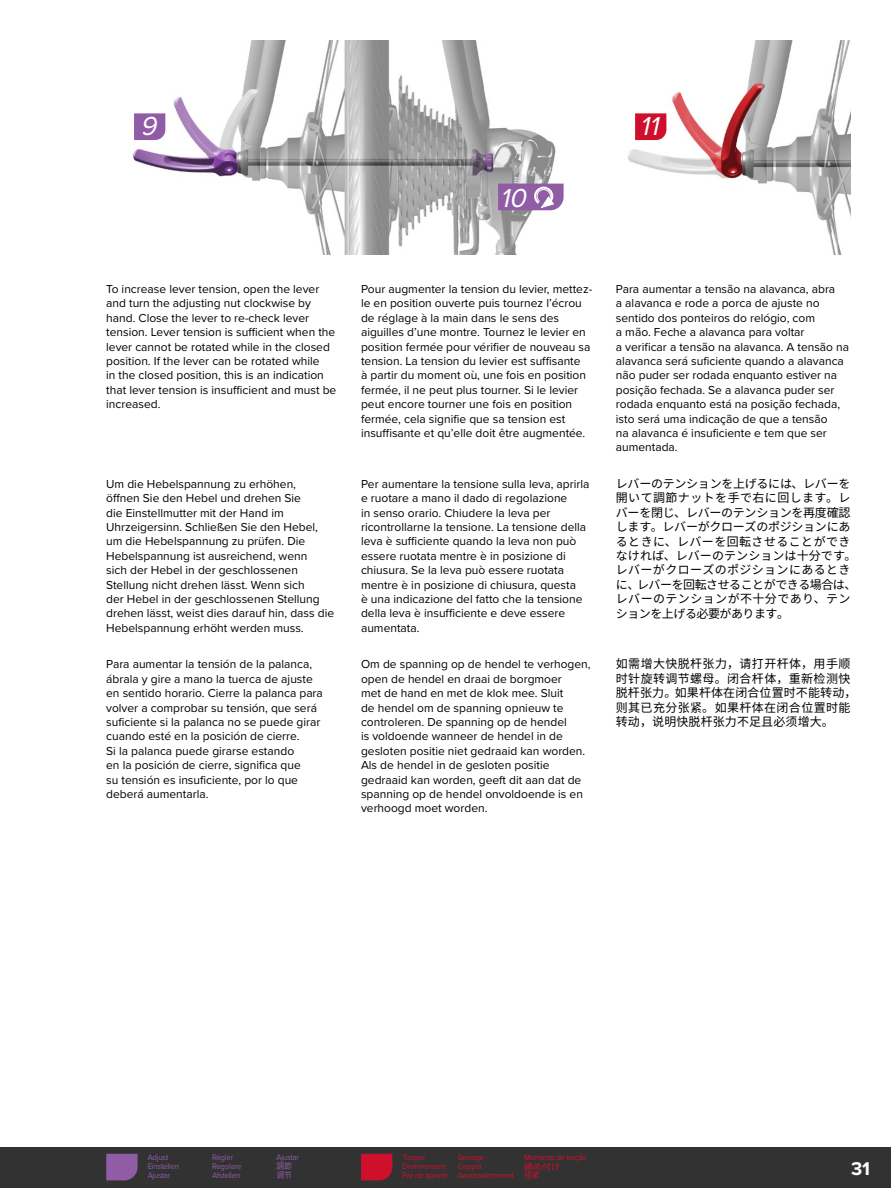
<style>
.page{position:relative;width:891px;height:1188px;background:#fff}
.page>*{position:absolute;margin:0;border:0;box-sizing:border-box;transform-origin:0 0}
.t1{font:italic 27px "Proxima Nova";color:#fff}
.t2{font:700 19.2px "Proxima Nova";color:#fff}
.t3{font:12px/14.4px "Proxima Nova";color:#000}
.t4{font:12px/14.4px "Noto Sans CJ Kjp";letter-spacing:.005em;color:#000}
.t5{font:12px/14.4px "Noto Sans CJ Ksc";letter-spacing:.03em;color:#000}
.t6{font:9px "Noto Sans CJ Kjp";color:#cf102d}
.t7{font:8.25px "Proxima Nova";letter-spacing:-.025em;color:#cf102d;scale:.95 1}
.t8{font:8.25px "Proxima Nova";letter-spacing:-.025em;color:#8f5ca5;scale:.95 1}
.t9{font:8.25px "Noto Sans CJ Kjp";color:#8f5ca5;scale:.95 1}
.t10{font:8.25px "Noto Sans CJ Ksc";color:#8f5ca5;scale:.95 1}
.s1{font-family:"Noto Sans CJ Ksc"}
</style>
<div class="page">
<div style="left:0;top:1148px;width:891px;height:40px;background:#323232"></div>
<img style="left:628px;top:40px;width:222px;height:214px">
<img style="left:133px;top:40px;width:431px;height:214px">
<svg style="left:635px;top:113px;width:31px;height:27px"></svg>
<svg style="left:498px;top:184px;width:66px;height:26px;background:#9d71b0"></svg>
<svg style="left:134px;top:113px;width:31px;height:27px"></svg>
<svg style="left:361px;top:1154px;width:31px;height:26px"></svg>
<svg style="left:106px;top:1154px;width:32px;height:26px"></svg>
<h1 class="t1" style="left:140px;top:106px;width:26px">9</h1>
<h1 class="t1" style="left:500px;top:178px;width:35px">10</h1>
<h1 class="t1" style="left:640px;top:106px;width:28px">11</h1>
<p class="t3" style="left:106px;top:281px;width:232px">To increase lever tension, open the lever and turn the adjusting nut clockwise by hand. Close the lever to re-check lever tension. Lever tension is sufficient when the lever cannot be rotated while in the closed position. If the lever can be rotated while<br>in the closed position, this is an indication that lever tension is insufficient and must be increased.</p>
<p class="t3" style="left:361px;top:281px;width:233px">Pour augmenter la tension du levier, mettez&shy;le en position ouverte puis tournez l’écrou de réglage à la main dans le sens des aiguilles d’une montre. Tournez le levier en position fermée pour vérifier de nouveau sa tension. La tension du levier est suffisante<br>à partir du moment où, une fois en position fermée, il ne peut plus tourner. Si le levier peut encore tourner une fois en position fermée, cela signifie que sa tension est insuffisante et qu’elle doit être augmentée.</p>
<p class="t3" style="left:616px;top:281px;width:235px">Para aumentar a tensão na alavanca, abra<br>a alavanca e rode a porca de ajuste no sentido dos ponteiros do relógio, com<br>a mão. Feche a alavanca para voltar<br>a verificar a tensão na alavanca. A tensão na alavanca será suficiente quando a alavanca não puder ser rodada enquanto estiver na posição fechada. Se a alavanca puder ser rodada enquanto está na posição fechada, isto será uma indicação de que a tensão<br>na alavanca é insuficiente e tem que ser aumentada.</p>
<p class="t3" style="left:106px;top:476px;width:230px">Um die Hebelspannung zu erhöhen,<br>öffnen Sie den Hebel und drehen Sie<br>die Einstellmutter mit der Hand im Uhrzeigersinn. Schließen Sie den Hebel, um die Hebelspannung zu prüfen. Die Hebelspannung ist ausreichend, wenn<br>sich der Hebel in der geschlossenen Stellung nicht drehen lässt. Wenn sich<br>der Hebel in der geschlossenen Stellung drehen lässt, weist dies darauf hin, dass die Hebelspannung erhöht werden muss.</p>
<p class="t3" style="left:361px;top:476px;width:230px">Per aumentare la tensione sulla leva, aprirla e ruotare a mano il dado di regolazione<br>in senso orario. Chiudere la leva per ricontrollarne la tensione. La tensione della leva è sufficiente quando la leva non può essere ruotata mentre è in posizione di chiusura. Se la leva può essere ruotata mentre è in posizione di chiusura, questa<br>è una indicazione del fatto che la tensione della leva è insufficiente e deve essere aumentata.</p>
<p class="t4" style="left:616px;top:477px;width:242px">レバーのテンションを上げるには、レバーを開いて調節ナットを手で右に回します。レバーを閉じ、レバーのテンションを再度確認します。レバーがクローズのポジションにあるときに、レバーを回転させることができなければ、レバーのテンションは十分です。レバーがクローズのポジションにあるときに、レバーを回転させることができる場合は、レバーのテンションが不十分であり、テンションを上げる必要があります。</p>
<p class="t3" style="left:106px;top:657px;width:218px">Para aumentar la tensión de la palanca, ábrala y gire a mano la tuerca de ajuste en sentido horario. Cierre la palanca para volver a comprobar su tensión, que será suficiente si la palanca no se puede girar cuando esté en la posición de cierre.<br>Si la palanca puede girarse estando<br>en la posición de cierre, significa que<br>su tensión es insuficiente, por lo que deberá aumentarla.</p>
<p class="t3" style="left:361px;top:657px;width:231px">Om de spanning op de hendel te verhogen, open de hendel en draai de borgmoer<br>met de hand en met de klok mee. Sluit<br>de hendel om de spanning opnieuw te controleren. De spanning op de hendel<br>is voldoende wanneer de hendel in de gesloten positie niet gedraaid kan worden.<br>Als de hendel in de gesloten positie gedraaid kan worden, geeft dit aan dat de spanning op de hendel onvoldoende is en verhoogd moet worden.</p>
<p class="t5" style="left:616px;top:657px;width:242px">如需增大快脱杆张力，请打开杆体，用手顺时针旋转调节螺母。闭合杆体，重新检测快脱杆张力。如果杆体在闭合位置时不能转动，则其已充分张紧。如果杆体在闭合位置时能转动，说明快脱杆张力不足且必须增大。</p>
<p class="t8" style="left:148px;top:1151px;width:23px">Adjust</p>
<p class="t8" style="left:212px;top:1151px;width:24px">Régler</p>
<p class="t8" style="left:276px;top:1151px;width:25px">Ajustar</p>
<p class="t8" style="left:148px;top:1160px;width:35px">Einstellen</p>
<p class="t8" style="left:212px;top:1160px;width:32px">Regolare</p>
<p class="t9" style="left:276px;top:1162px;width:18px">調節</p>
<p class="t8" style="left:148px;top:1169px;width:25px">Ajustar</p>
<p class="t8" style="left:212px;top:1169px;width:31px">Afstellen</p>
<p class="t10" style="left:276px;top:1171px;width:18px">调节</p>
<p class="t7" style="left:403px;top:1151px;width:26px">Torque</p>
<p class="t7" style="left:458px;top:1151px;width:29px">Serrage</p>
<p class="t7" style="left:524px;top:1151px;width:67px">Momento de torção</p>
<p class="t7" style="left:402px;top:1160px;width:47px">Drehmoment</p>
<p class="t7" style="left:458px;top:1160px;width:26px">Coppia</p>
<p class="t6" style="left:524px;top:1162px;width:38px">締め付け</p>
<p class="t7" style="left:403px;top:1169px;width:146px">Par de apriete Aandraaimoment <span class="s1">扭紧</span></p>
<h2 class="t2" style="left:851px;top:1154px;width:21px">31</h2>
</div>
